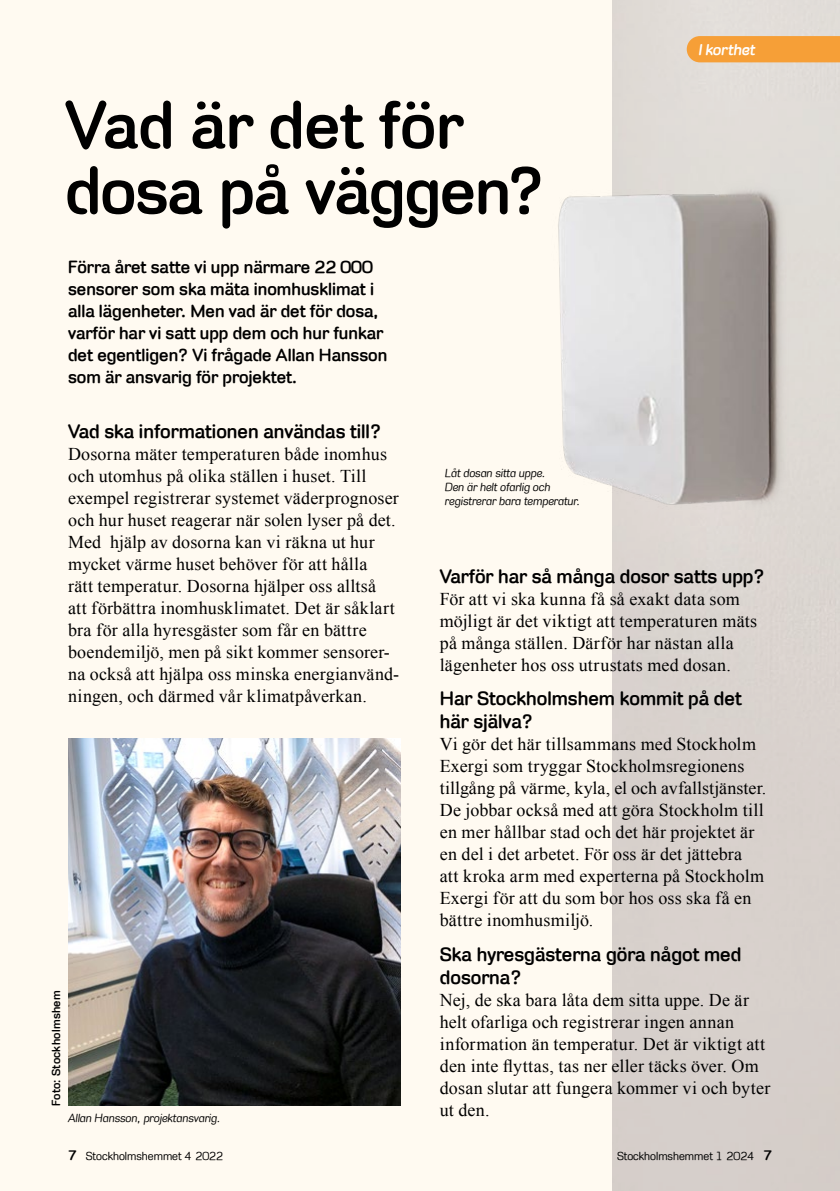
<style>
.page{position:relative;width:840px;height:1191px;background:#fff}
.page>*{position:absolute;margin:0;border:0;box-sizing:border-box;transform-origin:0 0}
.t1{font:700 68px/65.4px "Stockholm Runt";letter-spacing:-.015em;color:#000}
.t2{font:700 20px/23px "Stockholm Runt";color:#000}
.t3{font:18px/22px "Times New Roman";letter-spacing:.01em;color:#000}
.t4{font:700 18px/22px "Stockholm Runt";color:#000}
.t5{font:italic 700 16px "Stockholm Runt";letter-spacing:-.005em;color:#fff}
.t6{font:italic 12px/14px "Stockholm Runt";color:#000}
.t7{font:12px "Stockholm Runt";color:#000}
.t8{font:700 12px "Stockholm Runt";letter-spacing:.02em;color:#000}
.s1{font-weight:700;font-size:14px}
</style>
<div class="page">
<div style="left:0;top:0;width:839px;height:1191px;background:#fffaf1"></div>
<img style="left:68px;top:738px;width:332px;height:368px">
<img style="left:558px;top:0;width:281px;height:1191px">
<div style="left:686px;top:36px;width:153px;height:26px;background:#f69f37"></div>
<p class="t5" style="left:698px;top:41px;width:58px">I korthet</p>
<h1 class="t1" style="left:65px;top:92px;width:480px">Vad är det för dosa på väggen?</h1>
<p class="t4" style="left:68px;top:255px;width:320px">Förra året satte vi upp närmare 22 000 sensorer som ska mäta inomhusklimat i alla lägenheter. Men vad är det för dosa, varför har vi satt upp dem och hur funkar det egentligen? Vi frågade Allan Hansson som är ansvarig för projektet.</p>
<p class="t2" style="left:68px;top:419px;width:314px">Vad ska informationen användas till?</p>
<p class="t3" style="left:68px;top:442px;width:332px">Dosorna mäter temperaturen både inomhus och utomhus på olika ställen i huset. Till exempel registrerar systemet väderprognoser och hur huset reagerar när solen lyser på det.<br>Med hjälp av dosorna kan vi räkna ut hur mycket värme huset behöver för att hålla<br>rätt temperatur. Dosorna hjälper oss alltså<br>att förbättra inomhusklimatet. Det är såklart bra för alla hyresgäster som får en bättre boendemiljö, men på sikt kommer sensorer&shy;na också att hjälpa oss minska energianvänd&shy;ningen, och därmed vår klimatpåverkan.</p>
<p class="t6" style="left:444px;top:466px;width:137px">Låt dosan sitta uppe.<br>Den är helt ofarlig och registrerar bara temperatur.</p>
<p class="t2" style="left:439px;top:564px;width:326px">Varför har så många dosor satts upp?</p>
<p class="t3" style="left:439px;top:587px;width:319px">För att vi ska kunna få så exakt data som möjligt är det viktigt att temperaturen mäts på många ställen. Därför har nästan alla lägenheter hos oss utrustats med dosan.</p>
<p class="t2" style="left:439px;top:686px;width:303px">Har Stockholmshem kommit på det här själva?</p>
<p class="t3" style="left:439px;top:733px;width:328px">Vi gör det här tillsammans med Stockholm Exergi som tryggar Stockholmsregionens tillgång på värme, kyla, el och avfallstjänster.<br>De jobbar också med att göra Stockholm till en mer hållbar stad och det här projektet är en del i det arbetet. För oss är det jättebra<br>att kroka arm med experterna på Stockholm Exergi för att du som bor hos oss ska få en bättre inomhusmiljö.</p>
<p class="t2" style="left:439px;top:942px;width:303px">Ska hyresgästerna göra något med dosorna?</p>
<p class="t3" style="left:439px;top:988px;width:332px">Nej, de ska bara låta dem sitta uppe. De är helt ofarliga och registrerar ingen annan information än temperatur. Det är viktigt att den inte flyttas, tas ner eller täcks över. Om dosan slutar att fungera kommer vi och byter ut den.</p>
<p class="t8" style="left:49px;top:1106px;width:117px;rotate:-90deg">Foto: Stockholmshem</p>
<p class="t6" style="left:68px;top:1110px;width:154px">Allan Hansson, projektansvarig.</p>
<p class="t7" style="left:68px;top:1148px;width:156px"><span class="s1">7</span> Stockholmshemmet 4 2022</p>
<p class="t7" style="left:616px;top:1148px;width:156px">Stockholmshemmet 1 2024 <span class="s1">7</span></p>
</div>
